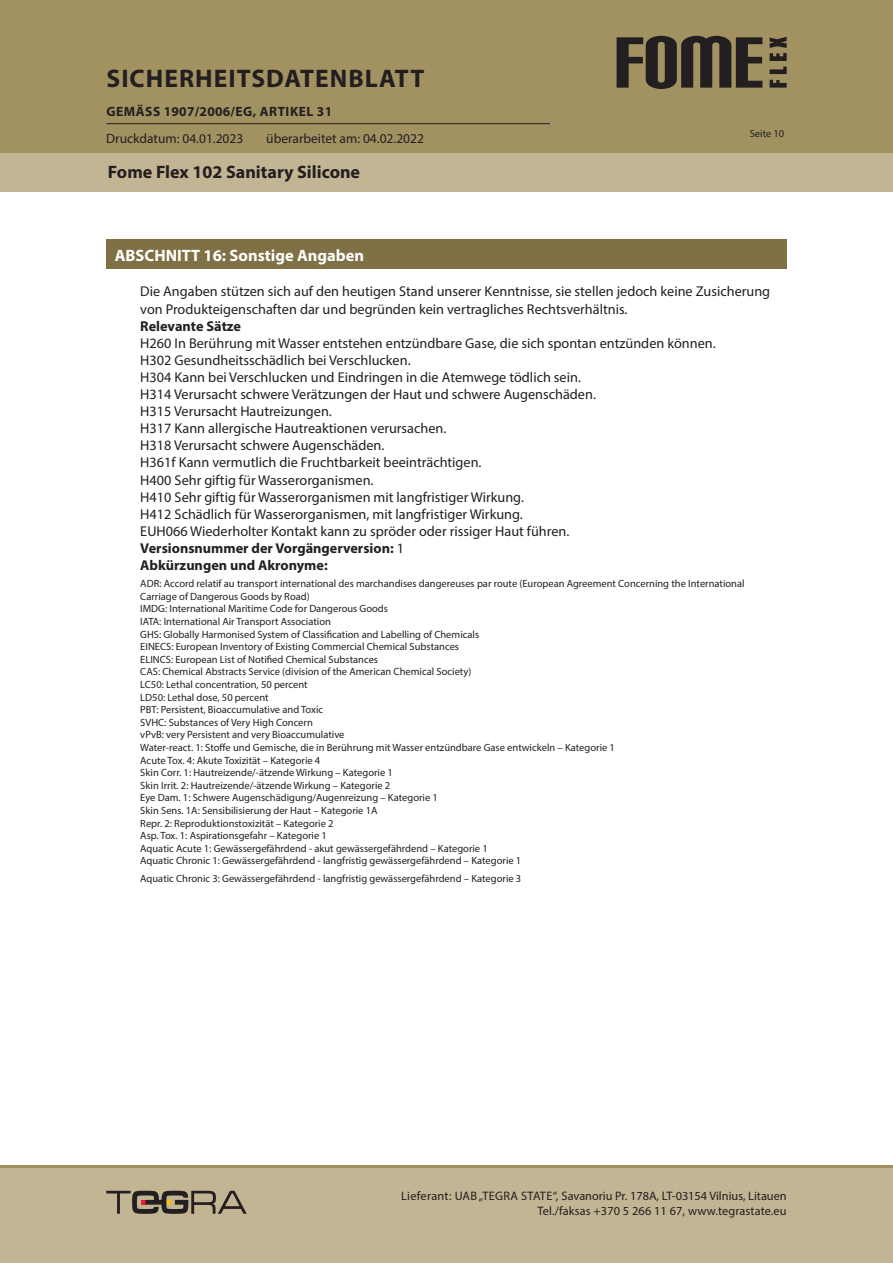
<style>
.page{position:relative;width:893px;height:1263px;background:#fff}
.page>*{position:absolute;margin:0;border:0;box-sizing:border-box;transform-origin:0 0}
.t1{font:700 25.5px "Myriad Pro";letter-spacing:.04em;color:#231f20}
.t2{font:700 18px "Myriad Pro";color:#231f20}
.Skyrius_baltas{font:700 16.5px "Myriad Pro";color:#fff}
.Tekstas_paprastas{font:14.25px "Myriad Pro";color:#231f20}
.Tekstas_paprastas-2{font:700 14.25px "Myriad Pro";color:#231f20}
.t3{font:13.5px "Myriad Pro";color:#231f20}
.t4{font:700 13.5px "Myriad Pro";letter-spacing:.04em;color:#231f20}
.t5{font:12.3px/14.7px "Myriad Pro";letter-spacing:.005em;color:#231f20;text-align:right}
.Tekstas_paprastas-3{font:10.5px "Myriad Pro";color:#231f20}
.s1{font-weight:400}
</style>
<div class="page">
<div style="left:0;top:0;width:893px;height:191px;background:#a29161"></div>
<div style="left:0;top:153px;width:893px;height:38px;background:#c2b594"></div>
<div style="left:0;top:1165px;width:893px;height:98px;background:#c2b594"></div>
<hr style="left:0;top:1165px;width:893px;height:2px;background:#a29161">
<svg style="left:770px;top:80px;width:17px;height:8px"></svg>
<svg style="left:770px;top:67px;width:17px;height:7px"></svg>
<svg style="left:770px;top:37px;width:17px;height:24px"></svg>
<svg style="left:617px;top:36px;width:145px;height:53px"></svg>
<svg style="left:106px;top:1191px;width:141px;height:23px"></svg>
<hr style="left:106px;top:123px;width:444px;height:1px;background:#231f20">
<div style="left:106px;top:239px;width:681px;height:30px;background:#7f7045"></div>
<h1 class="t1" style="left:107px;top:62px;width:319px">SICHERHEITSDATENBLATT</h1>
<p class="t4" style="left:106px;top:102px;width:227px">GEMÄSS 1907/2006/EG, ARTIKEL 31</p>
<p class="t3" style="left:106px;top:130px;width:139px">Druckdatum: 04.01.2023</p>
<p class="t3" style="left:266px;top:130px;width:159px">überarbeitet am: 04.02.2022</p>
<p class="Tekstas_paprastas-3" style="left:750px;top:127px;width:36px">Seite 10</p>
<h2 class="t2" style="left:108px;top:160px;width:254px">Fome Flex 102 Sanitary Silicone</h2>
<p class="Skyrius_baltas" style="left:115px;top:244px;width:251px">ABSCHNITT 16: Sonstige Angaben</p>
<p class="Tekstas_paprastas" style="left:140px;top:283px;width:631px">Die Angaben stützen sich auf den heutigen Stand unserer Kenntnisse, sie stellen jedoch keine Zusicherung</p>
<p class="Tekstas_paprastas" style="left:140px;top:300px;width:489px">von Produkteigenschaften dar und begründen kein vertragliches Rechtsverhältnis.</p>
<p class="Tekstas_paprastas-2" style="left:140px;top:317px;width:102px">Relevante Sätze</p>
<p class="Tekstas_paprastas" style="left:140px;top:334px;width:577px">H260 In Berührung mit Wasser entstehen entzündbare Gase, die sich spontan entzünden können.</p>
<p class="Tekstas_paprastas" style="left:140px;top:351px;width:272px">H302 Gesundheitsschädlich bei Verschlucken.</p>
<p class="Tekstas_paprastas" style="left:140px;top:368px;width:442px">H304 Kann bei Verschlucken und Eindringen in die Atemwege tödlich sein.</p>
<p class="Tekstas_paprastas" style="left:140px;top:385px;width:457px">H314 Verursacht schwere Verätzungen der Haut und schwere Augenschäden.</p>
<p class="Tekstas_paprastas" style="left:140px;top:403px;width:193px">H315 Verursacht Hautreizungen.</p>
<p class="Tekstas_paprastas" style="left:140px;top:420px;width:308px">H317 Kann allergische Hautreaktionen verursachen.</p>
<p class="Tekstas_paprastas" style="left:140px;top:437px;width:246px">H318 Verursacht schwere Augenschäden.</p>
<p class="Tekstas_paprastas" style="left:140px;top:454px;width:343px">H361f Kann vermutlich die Fruchtbarkeit beeinträchtigen.</p>
<p class="Tekstas_paprastas" style="left:140px;top:471px;width:235px">H400 Sehr giftig für Wasserorganismen.</p>
<p class="Tekstas_paprastas" style="left:140px;top:488px;width:385px">H410 Sehr giftig für Wasserorganismen mit langfristiger Wirkung.</p>
<p class="Tekstas_paprastas" style="left:140px;top:505px;width:384px">H412 Schädlich für Wasserorganismen, mit langfristiger Wirkung.</p>
<p class="Tekstas_paprastas" style="left:140px;top:522px;width:430px">EUH066 Wiederholter Kontakt kann zu spröder oder rissiger Haut führen.</p>
<p class="Tekstas_paprastas-2" style="left:140px;top:539px;width:265px">Versionsnummer der Vorgängerversion: <span class="s1">1</span></p>
<p class="Tekstas_paprastas-2" style="left:140px;top:556px;width:189px">Abkürzungen und Akronyme:</p>
<p class="Tekstas_paprastas-3" style="left:140px;top:577px;width:606px">ADR: Accord relatif au transport international des marchandises dangereuses par route (European Agreement Concerning the International</p>
<p class="Tekstas_paprastas-3" style="left:140px;top:590px;width:171px">Carriage of Dangerous Goods by Road)</p>
<p class="Tekstas_paprastas-3" style="left:140px;top:602px;width:249px">IMDG: International Maritime Code for Dangerous Goods</p>
<p class="Tekstas_paprastas-3" style="left:140px;top:615px;width:192px">IATA: International Air Transport Association</p>
<p class="Tekstas_paprastas-3" style="left:140px;top:628px;width:340px">GHS: Globally Harmonised System of Classification and Labelling of Chemicals</p>
<p class="Tekstas_paprastas-3" style="left:140px;top:640px;width:320px">EINECS: European Inventory of Existing Commercial Chemical Substances</p>
<p class="Tekstas_paprastas-3" style="left:140px;top:653px;width:239px">ELINCS: European List of Notified Chemical Substances</p>
<p class="Tekstas_paprastas-3" style="left:140px;top:665px;width:333px">CAS: Chemical Abstracts Service (division of the American Chemical Society)</p>
<p class="Tekstas_paprastas-3" style="left:140px;top:678px;width:169px">LC50: Lethal concentration, 50 percent</p>
<p class="Tekstas_paprastas-3" style="left:140px;top:691px;width:130px">LD50: Lethal dose, 50 percent</p>
<p class="Tekstas_paprastas-3" style="left:140px;top:703px;width:184px">PBT: Persistent, Bioaccumulative and Toxic</p>
<p class="Tekstas_paprastas-3" style="left:140px;top:716px;width:174px">SVHC: Substances of Very High Concern</p>
<p class="Tekstas_paprastas-3" style="left:140px;top:728px;width:206px">vPvB: very Persistent and very Bioaccumulative</p>
<p class="Tekstas_paprastas-3" style="left:140px;top:741px;width:476px">Water-react. 1: Stoffe und Gemische, die in Berührung mit Wasser entzündbare Gase entwickeln – Kategorie 1</p>
<p class="Tekstas_paprastas-3" style="left:140px;top:754px;width:182px">Acute Tox. 4: Akute Toxizität – Kategorie 4</p>
<p class="Tekstas_paprastas-3" style="left:140px;top:766px;width:254px">Skin Corr. 1: Hautreizende/-ätzende Wirkung – Kategorie 1</p>
<p class="Tekstas_paprastas-3" style="left:140px;top:779px;width:251px">Skin Irrit. 2: Hautreizende/-ätzende Wirkung – Kategorie 2</p>
<p class="Tekstas_paprastas-3" style="left:140px;top:791px;width:299px">Eye Dam. 1: Schwere Augenschädigung/Augenreizung – Kategorie 1</p>
<p class="Tekstas_paprastas-3" style="left:140px;top:804px;width:239px">Skin Sens. 1A: Sensibilisierung der Haut – Kategorie 1A</p>
<p class="Tekstas_paprastas-3" style="left:140px;top:817px;width:195px">Repr. 2: Reproduktionstoxizität – Kategorie 2</p>
<p class="Tekstas_paprastas-3" style="left:140px;top:829px;width:188px">Asp. Tox. 1: Aspirationsgefahr – Kategorie 1</p>
<p class="Tekstas_paprastas-3" style="left:140px;top:842px;width:349px">Aquatic Acute 1: Gewässergefährdend - akut gewässergefährdend – Kategorie 1</p>
<p class="Tekstas_paprastas-3" style="left:140px;top:854px;width:382px">Aquatic Chronic 1: Gewässergefährdend - langfristig gewässergefährdend – Kategorie 1</p>
<p class="Tekstas_paprastas-3" style="left:140px;top:871px;width:382px">Aquatic Chronic 3: Gewässergefährdend - langfristig gewässergefährdend – Kategorie 3</p>
<p class="t5" style="left:401px;top:1188px;width:387px">Lieferant: UAB „TEGRA STATE“, Savanoriu Pr. 178A, LT-03154 Vilnius, Litauen<br>Tel./faksas +370 5 266 11 67, www.tegrastate.eu</p>
</div>
